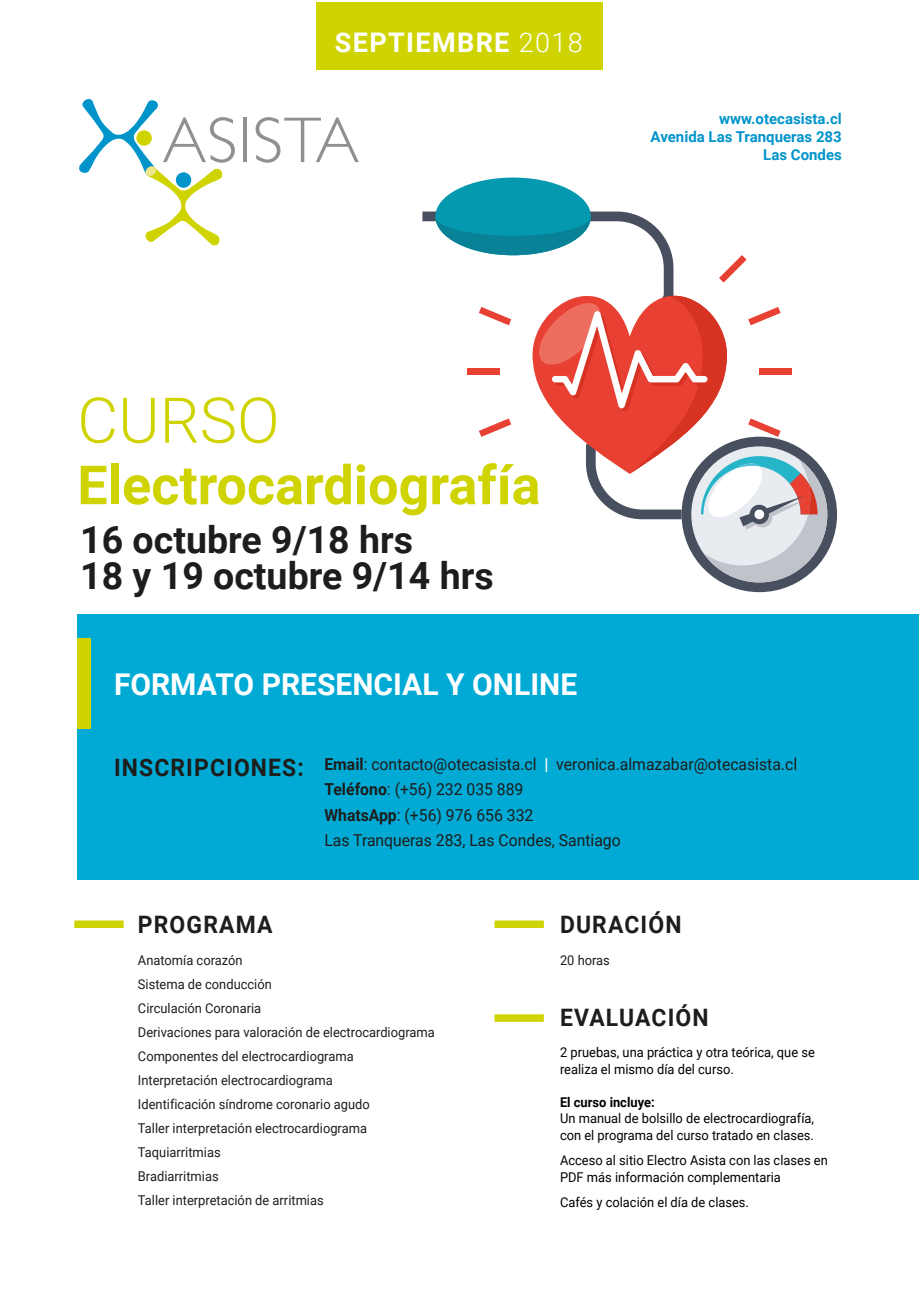
<style>
.page{position:relative;width:919px;height:1289px;background:#fff}
.page>*{position:absolute;margin:0;border:0;box-sizing:border-box;transform-origin:0 0}
.t1{font:300 63px "Roboto";color:#cfd400}
.t2{font:700 54px "Roboto";color:#cfd400}
.t3{font:700 37.5px/36px "Roboto";color:#1d1d1b}
.t4{font:700 30px "Roboto";color:#fff}
.t5{font:700 27px "Roboto";letter-spacing:.05em;color:#fff}
.t6{font:700 24px "Roboto";letter-spacing:.05em;color:#1d1d1b;scale:.95 1}
.t7{font:16.5px/25.5px "Roboto";color:#1d1d1b;scale:.95 1}
.t8{font:700 15px/18px "Roboto";color:#0094ca;text-align:right}
.t9{font:13.5px/24px "Roboto";color:#1d1d1b;scale:.95 1}
.t10{font:13.5px/16.5px "Roboto";color:#000;scale:.95 1}
.t11{font:700 13.5px "Roboto";color:#000;scale:.95 1}
.s1{font-weight:300}
.s2{font-weight:700;font-size:24px}
.s3{font-weight:700}
.s4{font-weight:700;color:#fff}
</style>
<div class="page">
<div style="left:316px;top:3px;width:287px;height:67px;background:#cfd400"></div>
<div style="left:74px;top:920px;width:50px;height:8px;background:#cfd400"></div>
<div style="left:494px;top:920px;width:50px;height:8px;background:#cfd400"></div>
<div style="left:494px;top:1014px;width:50px;height:7px;background:#cfd400"></div>
<svg style="left:79px;top:99px;width:156px;height:147px"></svg>
<hr style="left:243px;top:118px;width:4px;height:44px;background:#8e9091">
<svg style="left:255px;top:117px;width:104px;height:46px"></svg>
<svg style="left:422px;top:211px;width:217px;height:11px"></svg>
<div style="left:681px;top:436px;width:156px;height:156px;background:#484f5e;border-radius:50%"></div>
<div style="left:435px;top:177px;width:156px;height:78px;background:#0599af;border-radius:50%"></div>
<svg style="left:435px;top:216px;width:392px;height:366px"></svg>
<div style="left:77px;top:614px;width:841px;height:266px;background:#00aad5"></div>
<div style="left:77px;top:638px;width:14px;height:91px;background:#cfd400"></div>
<h3 class="t5" style="left:335px;top:23px;width:249px">SEPTIEMBRE <span class="s1">2018</span></h3>
<p class="t8" style="left:650px;top:109px;width:193px">www.otecasista.cl<br>Avenida Las Tranqueras 283<br>Las Condes</p>
<h1 class="t1" style="left:77px;top:376px;width:204px">CURSO</h1>
<h2 class="t2" style="left:77px;top:447px;width:464px">Electrocardiografía</h2>
<h3 class="t3" style="left:80px;top:520px;width:415px">16 octubre 9/18 hrs<br>18 y 19 octubre 9/14 hrs</h3>
<h3 class="t4" style="left:114px;top:663px;width:465px">FORMATO PRESENCIAL Y ONLINE</h3>
<p class="t7" style="left:324px;top:750px;width:499px;text-indent:-210px"><span class="s2">INSCRIPCIONES:</span> <span class="s3">Email</span>: contacto@otecasista.cl <span class="s4">|</span> veronica.almazabar@otecasista.cl <span class="s3">Teléfono</span>: (+56) 232 035 889<br><span class="s3">WhatsApp</span>: (+56) 976 656 332<br>Las Tranqueras 283, Las Condes, Santiago</p>
<h3 class="t6" style="left:560px;top:907px;width:129px">DURACIÓN</h3>
<h3 class="t6" style="left:138px;top:907px;width:143px">PROGRAMA</h3>
<p class="t9" style="left:138px;top:947px;width:314px">Anatomía corazón<br>Sistema de conducción<br>Circulación Coronaria<br>Derivaciones para valoración de electrocardiograma<br>Componentes del electrocardiograma<br>Interpretación electrocardiograma<br>Identificación síndrome coronario agudo<br>Taller interpretación electrocardiograma<br>Taquiarritmias<br>Bradiarritmias<br>Taller interpretación de arritmias</p>
<p class="t9" style="left:560px;top:947px;width:54px">20 horas</p>
<h3 class="t6" style="left:560px;top:1000px;width:158px">EVALUACIÓN</h3>
<p class="t10" style="left:560px;top:1043px;width:270px">2 pruebas, una práctica y otra teórica, que se realiza el mismo día del curso.</p>
<p class="t11" style="left:560px;top:1092px;width:101px">El curso incluye:</p>
<p class="t10" style="left:560px;top:1109px;width:269px">Un manual de bolsillo de electrocardiografía, con el programa del curso tratado en clases.</p>
<p class="t10" style="left:560px;top:1151px;width:283px">Acceso al sitio Electro Asista con las clases en<br>PDF más información complementaria</p>
<p class="t10" style="left:560px;top:1193px;width:200px">Cafés y colación el día de clases.</p>
</div>
